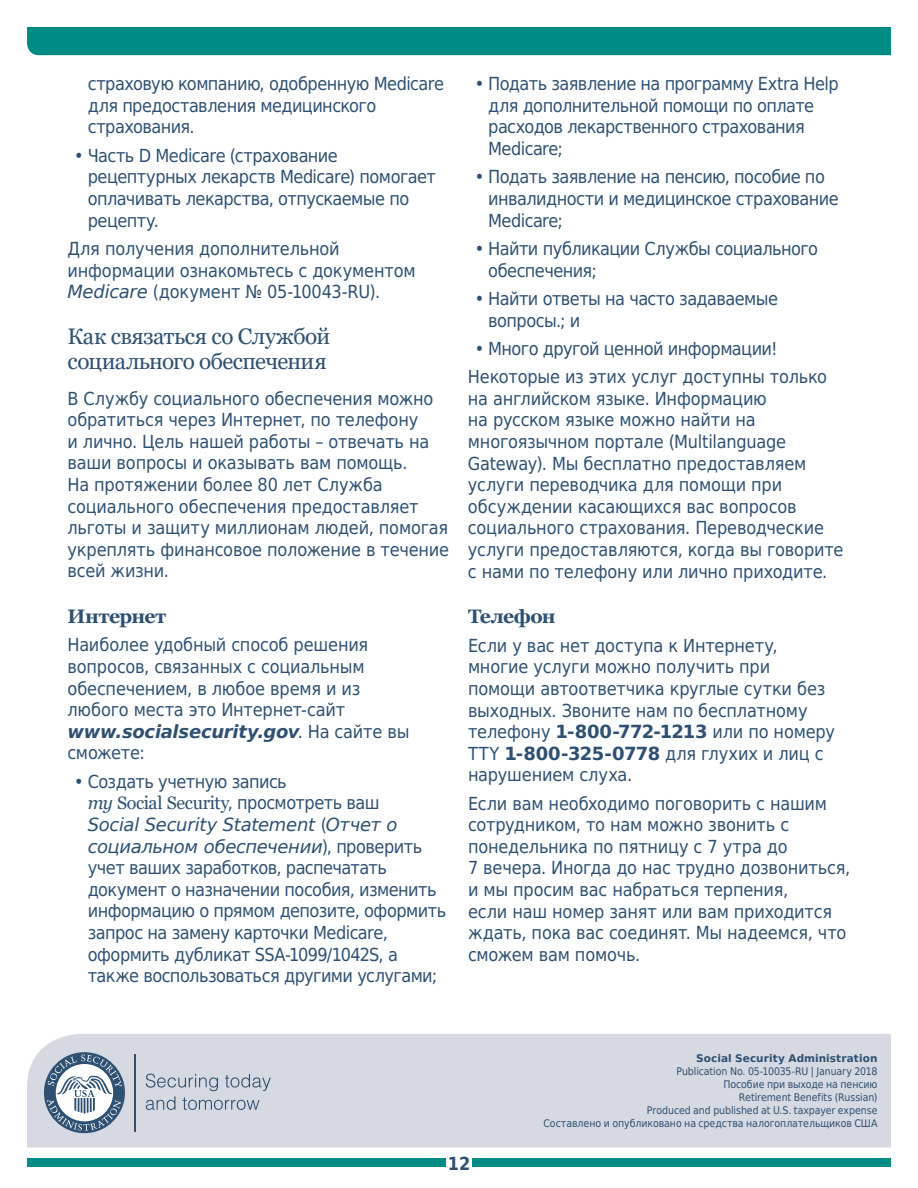
<style>
.page{position:relative;width:918px;height:1188px;background:#fff}
.page>*{position:absolute;margin:0;border:0;box-sizing:border-box;transform-origin:0 0}
.t1{font:22.5px/25.5px "Georgia";letter-spacing:-.02em;color:#2e5072}
.t2{font:700 19.5px "Georgia";letter-spacing:-.025em;color:#2e5072}
.t3{font:18px/21.6px "DejaVu Sans Condensed";letter-spacing:-.015em;color:#2e5072}
.t4{font:700 18px "DejaVu Sans Condensed";color:#2e5072}
.t5{font:10.5px "DejaVu Sans Condensed";letter-spacing:-.005em;color:#2e5072}
.t6{font:700 10.5px "DejaVu Sans";letter-spacing:.005em;color:#2e5072}
.s1{font-family:"DejaVu Sans";font-style:italic}
.s2{font-family:"DejaVu Sans";font-weight:700;font-style:italic}
.s3{font-family:"Georgia";font-style:italic}
.s4{font-family:"Georgia"}
.s5{font-family:"DejaVu Sans";font-weight:700}
</style>
<div class="page">
<div style="left:27px;top:1159px;width:419px;height:8px;background:#008c84"></div>
<div style="left:472px;top:1159px;width:419px;height:8px;background:#008c84"></div>
<div style="left:27px;top:1034px;width:864px;height:113px;background:#d6d9e2"></div>
<div style="left:27px;top:27px;width:864px;height:28px;background:#008c84"></div>
<div style="left:44px;top:1052px;width:81px;height:81px;background:#2e5072;border-radius:50%"></div>
<svg style="left:47px;top:1055px;width:75px;height:76px"></svg>
<hr style="left:135px;top:1054px;width:1px;height:77px;background:#2e5072">
<svg style="left:146px;top:1074px;width:125px;height:36px;background:#bbc3d0"></svg>
<p class="t3" style="left:88px;top:73px;width:358px">страховую компанию, одобренную Medicare для предоставления медицинского страхования.</p>
<p class="t3" style="left:88px;top:144px;width:350px;text-indent:-14px">• Часть D Medicare (страхование рецептурных лекарств Medicare) помогает оплачивать лекарства, отпускаемые по рецепту.</p>
<p class="t3" style="left:68px;top:237px;width:350px">Для получения дополнительной информации ознакомьтесь с документом<br><span class="s1">Medicare</span> (документ № 05-10043-RU).</p>
<h1 class="t1" style="left:68px;top:324px;width:264px">Как связаться со Службой социального обеспечения</h1>
<p class="t3" style="left:68px;top:387px;width:383px">В Службу социального обеспечения можно обратиться через Интернет, по телефону<br>и лично. Цель нашей работы – отвечать на ваши вопросы и оказывать вам помощь.<br>На протяжении более 80 лет Служба социального обеспечения предоставляет льготы и защиту миллионам людей, помогая укреплять финансовое положение в течение всей жизни.</p>
<h2 class="t2" style="left:68px;top:604px;width:100px">Интернет</h2>
<p class="t3" style="left:68px;top:634px;width:343px">Наиболее удобный способ решения вопросов, связанных с социальным обеспечением, в любое время и из любого места это Интернет-сайт <span class="s2">www.socialsecurity.gov</span>. На сайте вы сможете:</p>
<p class="t3" style="left:88px;top:770px;width:360px;text-indent:-14px">• Создать учетную запись<br><span class="s3">my</span> <span class="s4">Social Security</span>, просмотреть ваш<br><span class="s1">Social Security Statement</span> (<span class="s1">Отчет о социальном обеспечении</span>), проверить учет ваших заработков, распечатать документ о назначении пособия, изменить информацию о прямом депозите, оформить запрос на замену карточки Medicare, оформить дубликат SSA-1099/1042S, а также воспользоваться другими услугами;</p>
<p class="t3" style="left:488px;top:73px;width:352px;text-indent:-14px">• Подать заявление на программу Extra Help для дополнительной помощи по оплате расходов лекарственного страхования<br>Medicare;</p>
<p class="t3" style="left:488px;top:166px;width:352px;text-indent:-13px">• Подать заявление на пенсию, пособие по инвалидности и медицинское страхование<br>Medicare;</p>
<p class="t3" style="left:488px;top:237px;width:331px;text-indent:-13px">• Найти публикации Службы социального обеспечения;</p>
<p class="t3" style="left:488px;top:287px;width:291px;text-indent:-14px">• Найти ответы на часто задаваемые вопросы.; и</p>
<p class="t3" style="left:475px;top:337px;width:304px">• Много другой ценной информации!</p>
<p class="t3" style="left:468px;top:366px;width:377px">Некоторые из этих услуг доступны только на английском языке. Информацию<br>на русском языке можно найти на многоязычном портале (Multilanguage Gateway). Мы бесплатно предоставляем услуги переводчика для помощи при обсуждении касающихся вас вопросов социального страхования. Переводческие услуги предоставляются, когда вы говорите с нами по телефону или лично приходите.</p>
<h2 class="t2" style="left:468px;top:604px;width:89px">Телефон</h2>
<p class="t3" style="left:468px;top:634px;width:369px">Если у вас нет доступа к Интернету, многие услуги можно получить при помощи автоответчика круглые сутки без выходных. Звоните нам по бесплатному телефону <span class="s5">1-800-772-1213</span> или по номеру TTY <span class="s5">1-800-325-0778</span> для глухих и лиц с нарушением слуха.</p>
<p class="t3" style="left:468px;top:792px;width:384px">Если вам необходимо поговорить с нашим сотрудником, то нам можно звонить с понедельника по пятницу с 7 утра до<br>7 вечера. Иногда до нас трудно дозвониться, и мы просим вас набраться терпения,<br>если наш номер занят или вам приходится ждать, пока вас соединят. Мы надеемся, что сможем вам помочь.</p>
<p class="t6" style="left:696px;top:1049px;width:183px">Social Security Administration</p>
<p class="t5" style="left:676px;top:1063px;width:203px">Publication No. 05-10035-RU | January 2018</p>
<p class="t5" style="left:723px;top:1076px;width:156px">Пособие при выходе на пенсию</p>
<p class="t5" style="left:739px;top:1089px;width:140px">Retirement Benefits (Russian)</p>
<p class="t5" style="left:647px;top:1102px;width:232px">Produced and published at U.S. taxpayer expense</p>
<p class="t5" style="left:543px;top:1115px;width:336px">Составлено и опубликовано на средства налогоплательщиков США</p>
<p class="t4" style="left:448px;top:1148px;width:24px">12</p>
</div>
